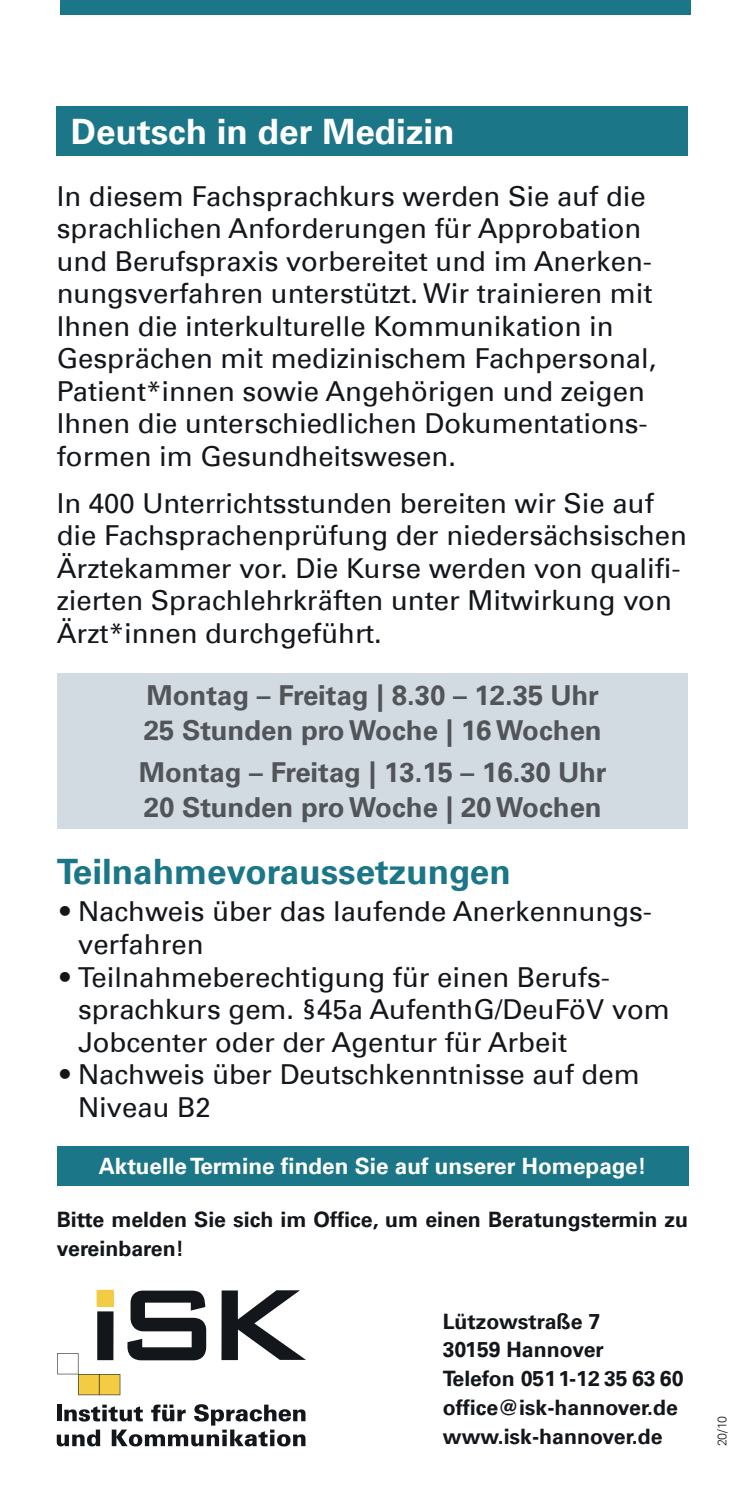
<style>
.page{position:relative;width:745px;height:1489px;background:#fff}
.page>*{position:absolute;margin:0;border:0;box-sizing:border-box;transform-origin:0 0}
.t1{font:700 35px "Univers Com 65";color:#1b7688}
.t2{font:700 35px "Univers Com 65";color:#fff}
.t3{font:27.5px/32.5px "Univers Com 55 Roman";color:#13161b}
.t4{font:700 27.5px/35px "Univers Com 65";color:#515459}
.t5{font:700 22.5px "Univers Com 65";color:#fff}
.t6{font:700 21.25px/28.8px "Univers Com 65";color:#13161b}
.t7{font:300 12.5px "Univers Com 45";color:#13161b}
</style>
<div class="page">
<div style="left:60px;top:0;width:630px;height:14px;background:#1b7688"></div>
<svg style="left:96px;top:1289px;width:18px;height:17px"></svg>
<div style="left:97px;top:1311px;width:16px;height:48px;background:#13161b"></div>
<svg style="left:127px;top:1290px;width:79px;height:71px"></svg>
<svg style="left:221px;top:1290px;width:84px;height:69px"></svg>
<svg style="left:57px;top:1352px;width:63px;height:42px"></svg>
<svg style="left:57px;top:1404px;width:248px;height:42px"></svg>
<div style="left:57px;top:1146px;width:631px;height:39px;background:#1b7688"></div>
<div style="left:57px;top:672px;width:630px;height:156px;background:#d2dbe2"></div>
<div style="left:57px;top:106px;width:630px;height:50px;background:#1b7688"></div>
<p class="t2" style="left:71px;top:111px;width:385px">Deutsch in der Medizin</p>
<p class="t3" style="left:57px;top:180px;width:600px">In diesem Fachsprachkurs werden Sie auf die sprachlichen Anforderungen für Approbation und Berufspraxis vorbereitet und im Anerken&shy;nungsverfahren unterstützt. Wir trainieren mit Ihnen die interkulturelle Kommunikation in Gesprächen mit medizinischem Fachpersonal, Patient*innen sowie Angehörigen und zeigen Ihnen die unterschiedlichen Dokumentations&shy;formen im Gesundheitswesen.</p>
<p class="t3" style="left:57px;top:486px;width:631px">In 400 Unterrichtsstunden bereiten wir Sie auf die Fachsprachenprüfung der niedersächsischen Ärztekammer vor. Die Kurse werden von qualifi&shy;zierten Sprachlehrkräften unter Mitwirkung von Ärzt*innen durchgeführt.</p>
<p class="t4" style="left:144px;top:677px;width:459px">Montag – Freitag | 8.30 – 12.35 Uhr<br>25 Stunden pro Woche | 16 Wochen</p>
<p class="t4" style="left:139px;top:754px;width:469px">Montag – Freitag | 13.15 – 16.30 Uhr<br>20 Stunden pro Woche | 20 Wochen</p>
<p class="t1" style="left:57px;top:850px;width:455px">Teilnahmevoraussetzungen</p>
<p class="t3" style="left:78px;top:895px;width:575px;text-indent:-18px">• Nachweis über das laufende Anerkennungs&shy;verfahren</p>
<p class="t3" style="left:78px;top:960px;width:593px;text-indent:-18px">• Teilnahmeberechtigung für einen Berufs&shy;sprachkurs gem. §45a AufenthG/DeuFöV vom<br>Jobcenter oder der Agentur für Arbeit</p>
<p class="t3" style="left:78px;top:1058px;width:562px;text-indent:-18px">• Nachweis über Deutschkenntnisse auf dem<br>Niveau B2</p>
<p class="t5" style="left:99px;top:1152px;width:548px">Aktuelle Termine finden Sie auf unserer Homepage!</p>
<p class="t6" style="left:57px;top:1204px;width:632px">Bitte melden Sie sich im Office, um einen Beratungstermin zu vereinbaren!</p>
<p class="t6" style="left:442px;top:1306px;width:242px">Lützowstraße 7<br>30159 Hannover<br>Telefon 0511-12 35 63 60 office@isk-hannover.de www.isk-hannover.de</p>
<p class="t7" style="left:713px;top:1446px;width:32px;rotate:-90deg">20/10</p>
</div>
